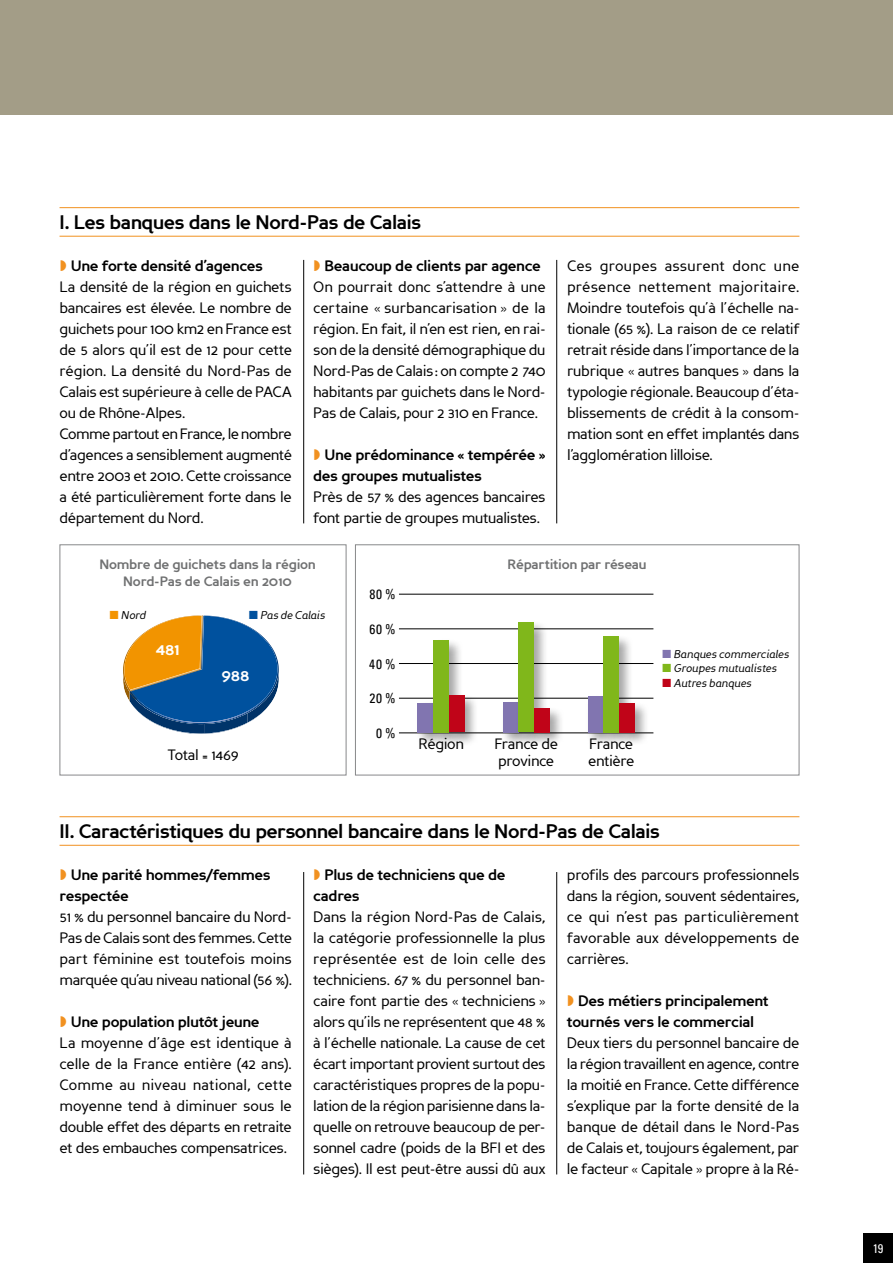
<style>
.page{position:relative;width:893px;height:1263px;background:#fff}
.page>*{position:absolute;margin:0;border:0;box-sizing:border-box;transform-origin:0 0}
.t1{font:700 19.5px "Perspective Sans";letter-spacing:-.035em;color:#000}
.t2{font:700 17.4px "Perspective Sans";letter-spacing:-.015em;color:#fff}
.t3{font:15px/21px "Perspective Sans";letter-spacing:-.025em;color:#000;text-align:justify}
.t4{font:700 15px/21px "Perspective Sans";letter-spacing:-.025em;color:#000}
.t5{font:700 13.5px/16.5px "Perspective Sans";letter-spacing:-.02em;color:#707172;text-align:center}
.t6{font:condensed 13.5px "Univers";letter-spacing:.055em;color:#000}
.t7{font:condensed 12.45px "Univers";color:#fff}
.t8{font:italic 11.25px/14.2px "Perspective Sans";letter-spacing:-.005em;color:#000}
</style>
<div class="page">
<div style="left:355px;top:544px;width:444px;height:231px;border:1px solid #87888a"></div>
<hr style="left:399px;top:732px;width:254px;height:1px;background:#000">
<hr style="left:399px;top:698px;width:254px;height:1px;background:#000">
<hr style="left:399px;top:663px;width:254px;height:1px;background:#000">
<hr style="left:399px;top:629px;width:254px;height:1px;background:#000">
<hr style="left:399px;top:594px;width:254px;height:1px;background:#000">
<hr style="left:303px;top:872px;width:1px;height:302px;background:#000">
<hr style="left:556px;top:872px;width:1px;height:302px;background:#000">
<hr style="left:303px;top:260px;width:1px;height:263px;background:#000">
<hr style="left:556px;top:260px;width:1px;height:263px;background:#000">
<hr style="left:60px;top:207px;width:739px;height:1px;background:#f19120">
<hr style="left:60px;top:236px;width:739px;height:1px;background:#f19120">
<hr style="left:60px;top:816px;width:739px;height:1px;background:#f19120">
<hr style="left:60px;top:845px;width:739px;height:1px;background:#f19120">
<div style="left:415px;top:700px;width:33px;height:46px;background:#000;opacity:.35"></div>
<div style="left:418px;top:703px;width:15px;height:29px;background:#8175b0"></div>
<div style="left:431px;top:638px;width:33px;height:108px;background:#000;opacity:.35"></div>
<div style="left:433px;top:640px;width:16px;height:92px;background:#80b71b"></div>
<div style="left:447px;top:693px;width:32px;height:53px;background:#000;opacity:.35"></div>
<div style="left:449px;top:696px;width:16px;height:36px;background:#c00418"></div>
<div style="left:500px;top:700px;width:33px;height:46px;background:#000;opacity:.35"></div>
<div style="left:503px;top:702px;width:15px;height:30px;background:#8175b0"></div>
<div style="left:516px;top:620px;width:33px;height:126px;background:#000;opacity:.35"></div>
<div style="left:518px;top:623px;width:16px;height:109px;background:#80b71b"></div>
<div style="left:532px;top:706px;width:32px;height:40px;background:#000;opacity:.35"></div>
<div style="left:534px;top:708px;width:16px;height:24px;background:#c00418"></div>
<div style="left:585px;top:694px;width:33px;height:53px;background:#000;opacity:.35"></div>
<div style="left:588px;top:696px;width:15px;height:36px;background:#8175b0"></div>
<div style="left:601px;top:634px;width:33px;height:112px;background:#000;opacity:.35"></div>
<div style="left:603px;top:636px;width:16px;height:96px;background:#80b71b"></div>
<div style="left:617px;top:701px;width:32px;height:45px;background:#000;opacity:.35"></div>
<div style="left:619px;top:703px;width:16px;height:29px;background:#c00418"></div>
<div style="left:0;top:0;width:893px;height:115px;background:#a39d87"></div>
<div style="left:863px;top:1233px;width:30px;height:30px;background:#000"></div>
<svg style="left:123px;top:615px;width:156px;height:119px"></svg>
<h1 class="t1" style="left:60px;top:211px;width:363px">I. Les banques dans le Nord-Pas de Calais</h1>
<p class="t4" style="left:324px;top:256px;width:218px">Beaucoup de clients par agence</p>
<p class="t3" style="left:313px;top:277px;width:234px">On pourrait donc s’attendre à une certaine « surbancarisation » de la région. En fait, il n’en est rien, en rai&shy;son de la densité démographique du Nord-Pas de Calais: on compte 2 740 habitants par guichets dans le Nord-Pas de Calais, pour 2 310 en France.</p>
<p class="t4" style="left:313px;top:445px;width:234px;text-indent:11px">Une prédominance « tempérée » des groupes mutualistes</p>
<p class="t3" style="left:313px;top:487px;width:234px">Près de 57 % des agences bancaires font partie de groupes mutualistes.</p>
<p class="t4" style="left:71px;top:256px;width:194px">Une forte densité d’agences</p>
<p class="t3" style="left:60px;top:277px;width:234px;text-align:left">La densité de la région en guichets bancaires est élevée. Le nombre de guichets pour 100 km2 en France est de 5 alors qu’il est de 12 pour cette région. La densité du Nord-Pas de<br>Calais est supérieure à celle de PACA<br>ou de Rhône-Alpes.<br>Comme partout en France, le nombre d’agences a sensiblement augmenté entre 2003 et 2010. Cette croissance a été particulièrement forte dans le département du Nord.</p>
<p class="t3" style="left:567px;top:256px;width:234px">Ces groupes assurent donc une présence nettement majoritaire.<br>Moindre toutefois qu’à l’échelle na&shy;tionale (65 %). La raison de ce relatif retrait réside dans l’importance de la rubrique « autres banques » dans la typologie régionale. Beaucoup d’éta&shy;blissements de crédit à la consom&shy;mation sont en effet implantés dans l’agglomération lilloise.</p>
<p class="t5" style="left:99px;top:556px;width:218px">Nombre de guichets dans la région<br>Nord-Pas de Calais en 2010</p>
<p class="t5" style="left:508px;top:556px;width:141px">Répartition par réseau</p>
<p class="t8" style="left:261px;top:608px;width:66px">Pas de Calais</p>
<p class="t6" style="left:369px;top:586px;width:28px">80 %</p>
<p class="t6" style="left:369px;top:620px;width:28px">60 %</p>
<p class="t6" style="left:369px;top:655px;width:28px">40 %</p>
<p class="t6" style="left:369px;top:690px;width:28px">20 %</p>
<p class="t6" style="left:376px;top:725px;width:21px">0 %</p>
<p class="t8" style="left:122px;top:608px;width:26px">Nord</p>
<p class="t2" style="left:156px;top:639px;width:26px">481</p>
<p class="t2" style="left:222px;top:664px;width:30px">988</p>
<p class="t3" style="left:419px;top:734px;width:47px">Région</p>
<p class="t3" style="left:494px;top:736px;width:65px;line-height:16.5px">France de province</p>
<p class="t3" style="left:588px;top:736px;width:48px;line-height:16.5px">France entière</p>
<p class="t3" style="left:167px;top:744px;width:73px">Total = 1469</p>
<p class="t8" style="left:674px;top:647px;width:117px">Banques commerciales<br>Groupes mutualistes<br>Autres banques</p>
<h1 class="t1" style="left:60px;top:820px;width:602px">II. Caractéristiques du personnel bancaire dans le Nord-Pas de Calais</h1>
<p class="t4" style="left:60px;top:865px;width:213px;text-indent:11px">Une parité hommes/femmes respectée</p>
<p class="t3" style="left:60px;top:907px;width:234px">51 % du personnel bancaire du Nord-Pas de Calais sont des femmes. Cette part féminine est toutefois moins marquée qu’au niveau national (56 %).</p>
<p class="t4" style="left:71px;top:1012px;width:190px">Une population plutôt jeune</p>
<p class="t3" style="left:60px;top:1033px;width:234px">La moyenne d’âge est identique à celle de la France entière (42 ans).<br>Comme au niveau national, cette moyenne tend à diminuer sous le double effet des départs en retraite et des embauches compensatrices.</p>
<p class="t3" style="left:567px;top:865px;width:234px">profils des parcours professionnels dans la région, souvent sédentaires, ce qui n’est pas particulièrement favorable aux développements de carrières.</p>
<p class="t4" style="left:567px;top:991px;width:203px;text-indent:11px">Des métiers principalement tournés vers le commercial</p>
<p class="t3" style="left:567px;top:1033px;width:234px">Deux tiers du personnel bancaire de la région travaillent en agence, contre la moitié en France. Cette différence s’explique par la forte densité de la banque de détail dans le Nord-Pas de Calais et, toujours également, par le facteur « Capitale » propre à la Ré-</p>
<p class="t4" style="left:313px;top:865px;width:194px;text-indent:11px">Plus de techniciens que de cadres</p>
<p class="t3" style="left:313px;top:907px;width:234px">Dans la région Nord-Pas de Calais, la catégorie professionnelle la plus représentée est de loin celle des techniciens. 67 % du personnel ban&shy;caire font partie des « techniciens » alors qu’ils ne représentent que 48 % à l’échelle nationale. La cause de cet écart important provient surtout des caractéristiques propres de la popu&shy;lation de la région parisienne dans la&shy;quelle on retrouve beaucoup de per&shy;sonnel cadre (poids de la BFI et des sièges). I l est peut-être aussi dû aux</p>
<p class="t7" style="left:873px;top:1241px;width:12px">19</p>
</div>
